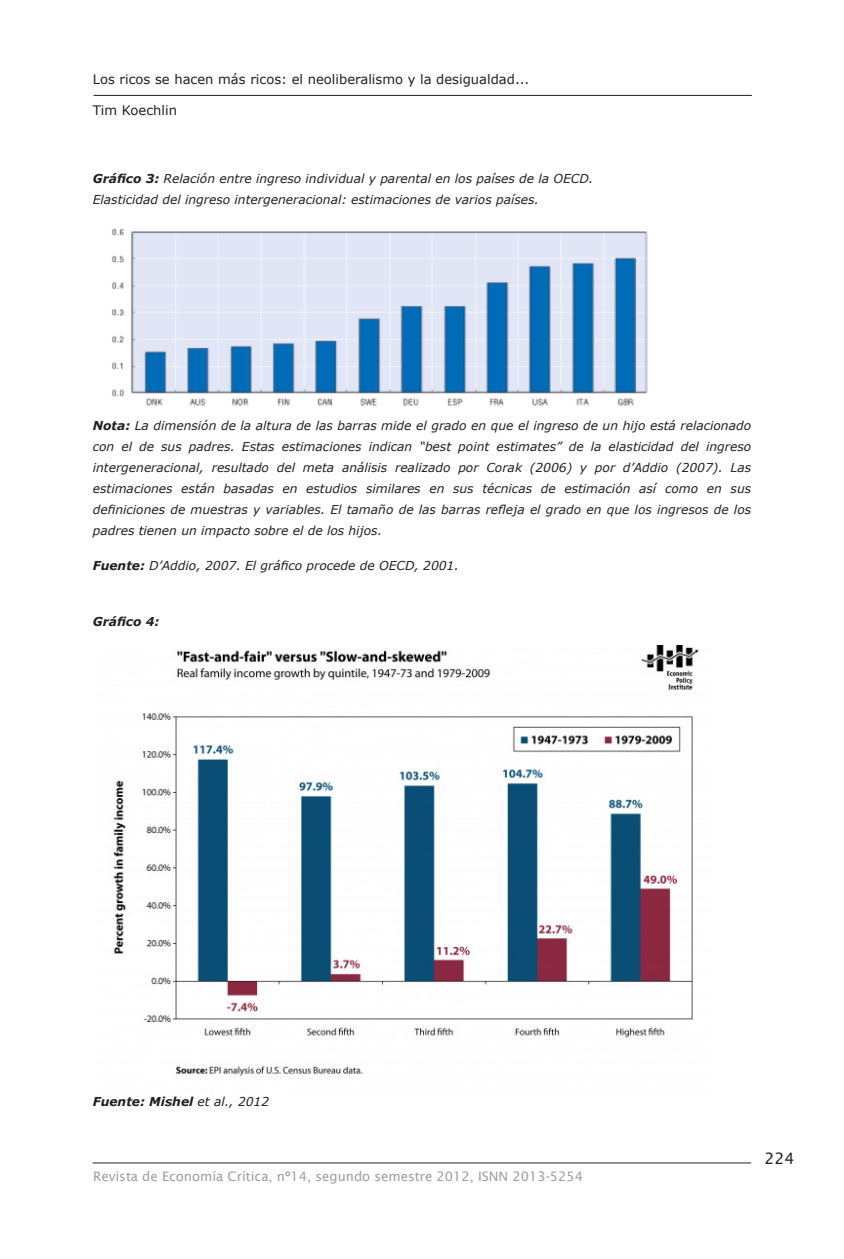
<style>
.page{position:relative;width:844px;height:1259px;background:#fff}
.page>*{position:absolute;margin:0;border:0;box-sizing:border-box;transform-origin:0 0}
.t1{font:15.75px "Lucida Sans";color:#231f20}
.t2{font:13.12px "Verdana";color:#231f20}
.t3{font:13.12px "Lucida Sans";color:#9c9ea3}
.Cuadro_fuente{font:italic 12.25px/21px "Verdana";color:#231f20;text-align:justify}
.Cuadro_título{font:italic 12.25px/21px "Verdana";color:#231f20}
.Cuadro_título-2{font:italic 700 12.25px "Verdana";color:#231f20}
.s1{font-weight:700}
.s2{font-weight:400}
</style>
<div class="page">
<hr style="left:93px;top:1162px;width:658px;height:1px;background:#231f20">
<hr style="left:93px;top:95px;width:658px;height:1px;background:#231f20">
<img style="left:112px;top:228px;width:536px;height:178px">
<img style="left:113px;top:645px;width:586px;height:431px">
<p class="t2" style="left:93px;top:71px;width:438px">Los ricos se hacen más ricos: el neoliberalismo y la desigualdad...</p>
<p class="t2" style="left:93px;top:101px;width:86px">Tim Koechlin</p>
<p class="Cuadro_título" style="left:93px;top:168px;width:502px"><span class="s1">Gráfico 3:</span> Relación entre ingreso individual y parental en los países de la OECD.<br>Elasticidad del ingreso intergeneracional: estimaciones de varios países.</p>
<p class="Cuadro_fuente" style="left:93px;top:414px;width:659px"><span class="s1">Nota:</span> La dimensión de la altura de las barras mide el grado en que el ingreso de un hijo está relacionado con el de sus padres. Estas estimaciones indican “best point estimates” de la elasticidad del ingreso intergeneracional, resultado del meta análisis realizado por Corak (2006) y por d’Addio (2007). Las estimaciones están basadas en estudios similares en sus técnicas de estimación así como en sus definiciones de muestras y variables. El tamaño de las barras refleja el grado en que los ingresos de los padres tienen un impacto sobre el de los hijos.</p>
<p class="Cuadro_fuente" style="left:93px;top:555px;width:367px"><span class="s1">Fuente:</span> D’Addio, 2007. El gráfico procede de OECD, 2001.</p>
<p class="Cuadro_título-2" style="left:93px;top:613px;width:68px">Gráfico 4:</p>
<p class="Cuadro_título-2" style="left:93px;top:1092px;width:178px">Fuente: Mishel <span class="s2">et al., 2012</span></p>
<p class="t3" style="left:93px;top:1169px;width:491px">Revista de Economía Crítica, nº14, segundo semestre 2012, ISNN 2013-5254</p>
<p class="t1" style="left:764px;top:1149px;width:31px">224</p>
</div>
